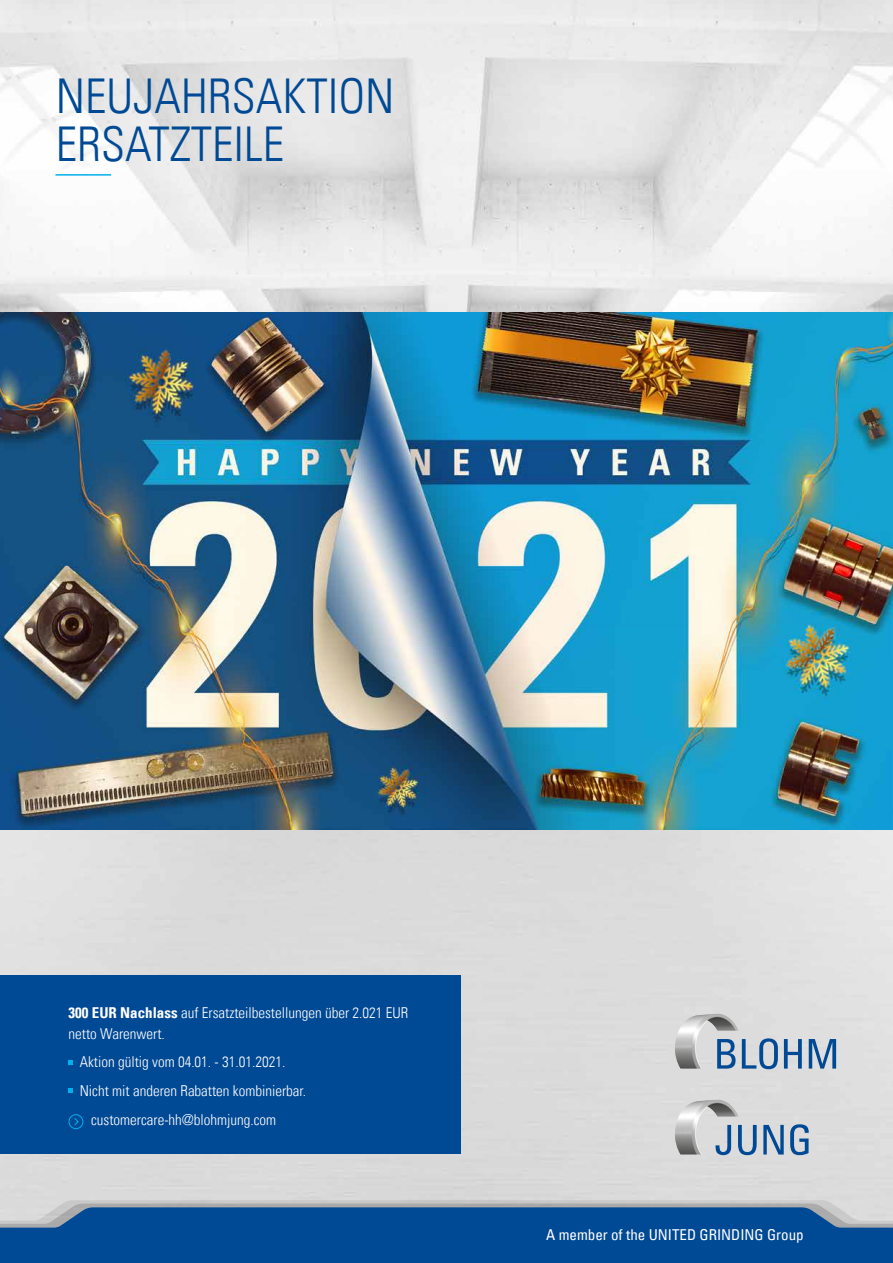
<style>
.page{position:relative;width:893px;height:1263px;background:#fff}
.page>*{position:absolute;margin:0;border:0;box-sizing:border-box;transform-origin:0 0}
.t1{font:48px/48px "Univers Com 47 Light Cond";color:#004994}
.t2{font:15px/20.2px "Univers Com 47 Light Cond";color:#fff}
.t3{font:condensed 15px "Univers Com 57";color:#fff}
.s1{font-family:"Univers Com 67 Bold Cond"}
</style>
<div class="page">
<img style="left:0;top:0;width:893px;height:1200px">
<svg style="left:0;top:1200px;width:893px;height:7px;background:#bebebe"></svg>
<svg style="left:0;top:1207px;width:893px;height:56px;background:#0c5197"></svg>
<hr style="left:56px;top:174px;width:55px;height:2px;background:#00b1eb">
<svg style="left:742px;top:1038px;width:36px;height:31px"></svg>
<svg style="left:784px;top:1039px;width:18px;height:29px"></svg>
<svg style="left:809px;top:1039px;width:27px;height:29px"></svg>
<img style="left:675px;top:1014px;width:64px;height:54px">
<svg style="left:715px;top:1154px;width:16px;height:1px"></svg>
<svg style="left:738px;top:1125px;width:19px;height:30px"></svg>
<svg style="left:763px;top:1125px;width:21px;height:29px"></svg>
<svg style="left:790px;top:1124px;width:19px;height:31px"></svg>
<img style="left:675px;top:1100px;width:64px;height:54px">
<img style="left:0;top:313px;width:893px;height:517px">
<div style="left:0;top:975px;width:460px;height:178px;background:#004994"></div>
<svg style="left:69px;top:1060px;width:4px;height:4px"></svg>
<svg style="left:69px;top:1089px;width:4px;height:4px"></svg>
<div style="left:69px;top:1114px;width:14px;height:15px;border:1px solid #00b1eb;border-radius:50%"></div>
<svg style="left:74px;top:1118px;width:5px;height:8px"></svg>
<h1 class="t1" style="left:56px;top:72px;width:340px">NEUJAHRSAKTION<br>ERSATZTEILE</h1>
<p class="t2" style="left:69px;top:1003px;width:341px"><span class="s1">300 EUR Nachlass</span> auf Ersatzteilbestellungen über 2.021 EUR netto Warenwert.</p>
<p class="t2" style="left:80px;top:1052px;width:207px">Aktion gültig vom 04.01. - 31.01.2021.</p>
<p class="t2" style="left:80px;top:1081px;width:228px">Nicht mit anderen Rabatten kombinierbar.</p>
<p class="t2" style="left:91px;top:1109px;width:187px">customercare-hh@blohmjung.com</p>
<p class="t3" style="left:546px;top:1225px;width:259px">A member of the UNITED GRINDING Group</p>
</div>
